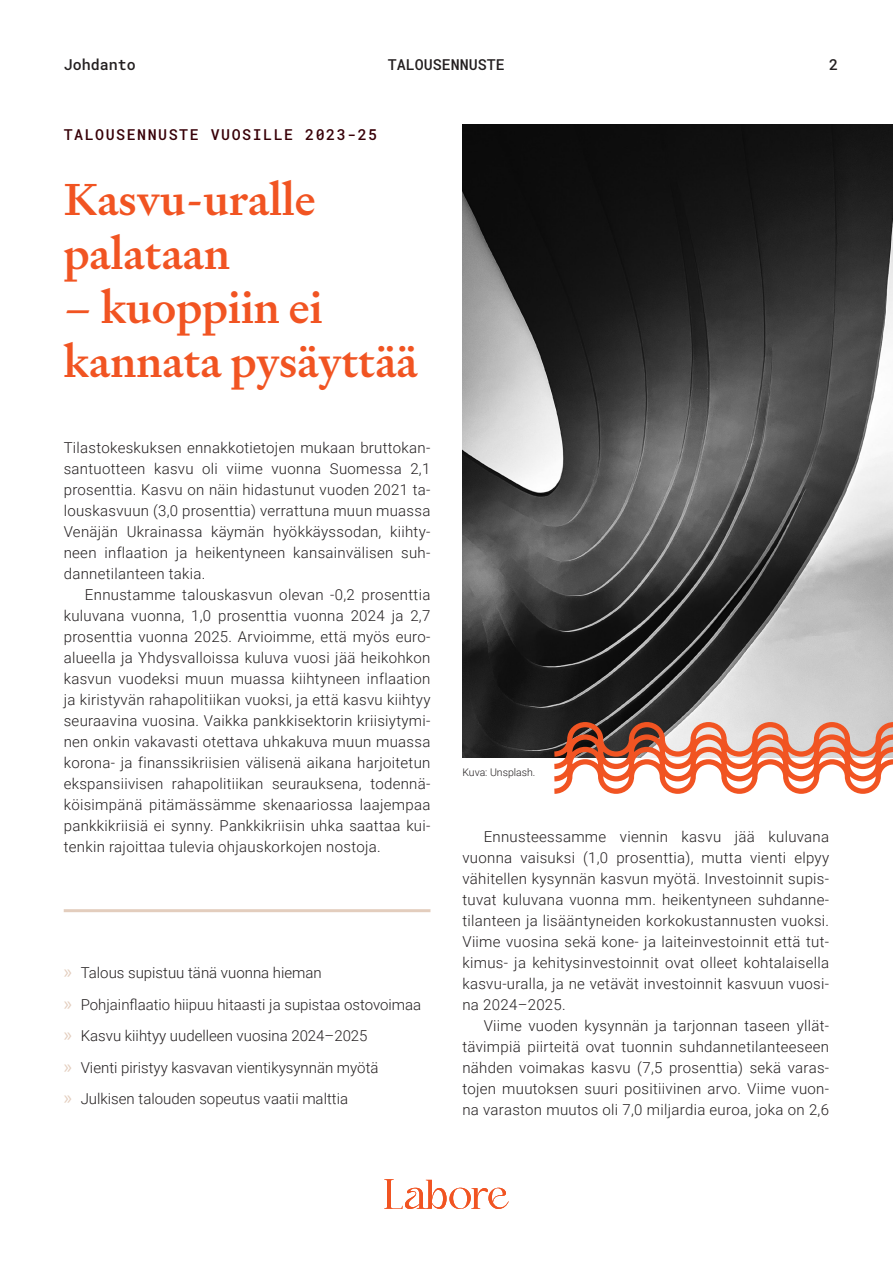
<style>
.page{position:relative;width:893px;height:1263px;background:#fff}
.page>*{position:absolute;margin:0;border:0;box-sizing:border-box;transform-origin:0 0}
.Otsikko{font:500 45px/54px "Signifier";color:#f15422}
.Leipis{font:300 15px/21px "Roboto";color:#231f20;text-align:justify}
.Leipis_ilman_sisenny{font:300 15px/21px "Roboto";letter-spacing:.02em;color:#231f20;text-align:justify}
.Yläotsikko{font:500 15px "Roboto Mono";letter-spacing:.1em;color:#380108}
.t1{font:500 15px "Roboto Mono";color:#231f20}
.Viite{font:300 10.5px "Roboto";color:#231f20}
.s1{font-family:"Myriad Pro";font-weight:400;font-size:19.5px;color:#e3cdbd}
</style>
<div class="page">
<svg style="left:384px;top:1179px;width:125px;height:30px"></svg>
<hr style="left:64px;top:909px;width:366px;height:3px;background:#e3cdbd">
<img style="left:462px;top:125px;width:431px;height:633px">
<svg style="left:549px;top:719px;width:344px;height:75px"></svg>
<p class="t1" style="left:64px;top:54px;width:73px">Johdanto</p>
<p class="t1" style="left:388px;top:54px;width:118px">TALOUSENNUSTE</p>
<p class="t1" style="left:829px;top:54px;width:10px">2</p>
<p class="Yläotsikko" style="left:64px;top:125px;width:315px">TALOUSENNUSTE VUOSILLE 2023-25</p>
<p class="Otsikko" style="left:64px;top:173px;width:253px">Kasvu-uralle</p>
<p class="Otsikko" style="left:64px;top:227px;width:168px">palataan</p>
<p class="Otsikko" style="left:64px;top:281px;width:356px">– kuoppiin ei kannata pysäyttää</p>
<p class="Leipis_ilman_sisenny" style="left:64px;top:437px;width:368px">Tilastokeskuksen ennakkotietojen mukaan bruttokan&shy;santuotteen kasvu oli viime vuonna Suomessa 2,1 prosenttia. Kasvu on näin hidastunut vuoden 2021 ta&shy;louskasvuun (3,0 prosenttia) verrattuna muun muassa Venäjän Ukrainassa käymän hyökkäyssodan, kiihty&shy;neen inflaation ja heikentyneen kansainvälisen suh&shy;dannetilanteen takia.</p>
<p class="Leipis" style="left:64px;top:584px;width:368px;text-indent:21px">Ennustamme talouskasvun olevan -0,2 prosenttia kuluvana vuonna, 1,0 prosenttia vuonna 2024 ja 2,7 prosenttia vuonna 2025. Arvioimme, että myös euro&shy;alueella ja Yhdysvalloissa kuluva vuosi jää heikohkon kasvun vuodeksi muun muassa kiihtyneen inflaation ja kiristyvän rahapolitiikan vuoksi, ja että kasvu kiihtyy seuraavina vuosina. Vaikka pankkisektorin kriisiytymi&shy;nen onkin vakavasti otettava uhkakuva muun muassa korona- ja finanssikriisien välisenä aikana harjoitetun ekspansiivisen rahapolitiikan seurauksena, todennä&shy;köisimpänä pitämässämme skenaariossa laajempaa pankkikriisiä ei synny. Pankkikriisin uhka saattaa kui&shy;tenkin rajoittaa tulevia ohjauskorkojen nostoja.</p>
<p class="Leipis" style="left:64px;top:962px;width:260px"><span class="s1">»</span> Talous supistuu tänä vuonna hieman</p>
<p class="Leipis" style="left:64px;top:993px;width:359px"><span class="s1">»</span> Pohjainflaatio hiipuu hitaasti ja supistaa ostovoimaa</p>
<p class="Leipis" style="left:64px;top:1025px;width:305px"><span class="s1">»</span> Kasvu kiihtyy uudelleen vuosina 2024–2025</p>
<p class="Leipis" style="left:64px;top:1056px;width:316px"><span class="s1">»</span> Vienti piristyy kasvavan vientikysynnän myötä</p>
<p class="Leipis" style="left:64px;top:1088px;width:286px"><span class="s1">»</span> Julkisen talouden sopeutus vaatii malttia</p>
<p class="Viite" style="left:462px;top:765px;width:74px">Kuva: Unsplash.</p>
<p class="Leipis" style="left:462px;top:825px;width:368px;text-indent:21px">Ennusteessamme viennin kasvu jää kuluvana vuonna vaisuksi (1,0 prosenttia), mutta vienti elpyy vähitellen kysynnän kasvun myötä. Investoinnit supis&shy;tuvat kuluvana vuonna mm. heikentyneen suhdanne&shy;tilanteen ja lisääntyneiden korkokustannusten vuoksi.<br>Viime vuosina sekä kone- ja laiteinvestoinnit että tut&shy;kimus- ja kehitysinvestoinnit ovat olleet kohtalaisella kasvu-uralla, ja ne vetävät investoinnit kasvuun vuosi&shy;na 2024–2025.</p>
<p class="Leipis" style="left:462px;top:1014px;width:368px;text-indent:21px">Viime vuoden kysynnän ja tarjonnan taseen yllät&shy;tävimpiä piirteitä ovat tuonnin suhdannetilanteeseen nähden voimakas kasvu (7,5 prosenttia) sekä varas&shy;tojen muutoksen suuri positiivinen arvo. Viime vuon&shy;na varaston muutos oli 7,0 miljardia euroa, joka on 2,6</p>
</div>
